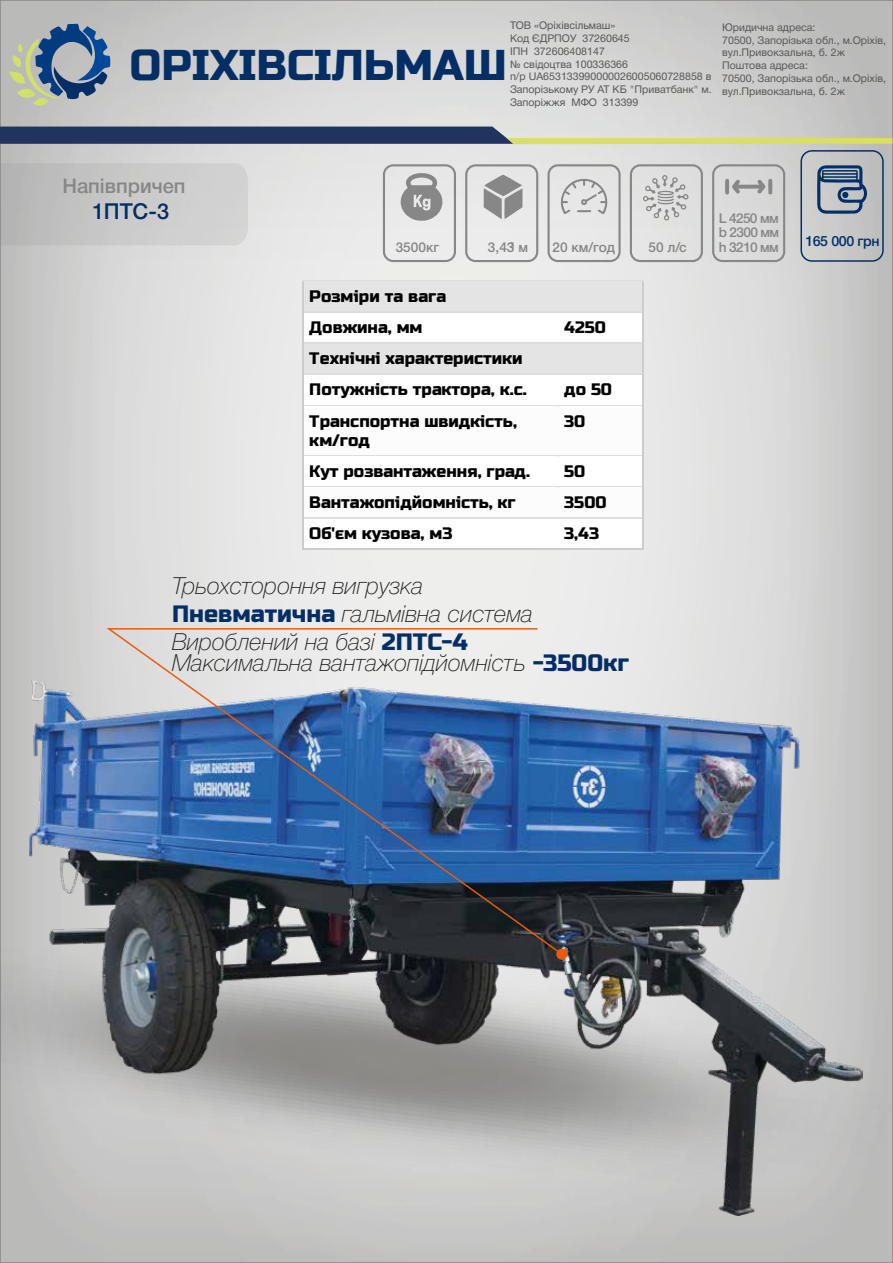
<style>
.page{position:relative;width:893px;height:1263px;background:#fff}
.page>*{position:absolute;margin:0;border:0;box-sizing:border-box;transform-origin:0 0}
.t1{font:43.05px "Russo One";color:#032f66}
.t2{font:italic 100 23.55px/28.3px "Helvetica Neue Cyr";color:#1d1d1b}
.t3{font:500 22.05px "Helvetica Neue Cyr";color:#042f66}
.t4{font:500 20.25px "Helvetica Neue Cyr";color:#878787}
.t5{font:16.5px/31.3px "Russo One";color:#000}
.t6{font:500 14.25px "Helvetica Neue Cyr";letter-spacing:-.025em;color:#042f66}
.t7{font:500 13.65px "Helvetica Neue Cyr";letter-spacing:-.05em;color:#878787}
.t8{font:10.65px/12.8px "Helvetica Neue Cyr";color:#575756}
.t9{font:500 8.25px "Helvetica Neue Cyr";color:#878787}
.s1{font-family:"Russo One";font-weight:400;font-style:normal;color:#042f66}
</style>
<div class="page">
<img style="left:3px;top:3px;width:887px;height:1257px">
<svg style="left:0;top:127px;width:892px;height:17px;background:#707c82"></svg>
<svg style="left:9px;top:24px;width:102px;height:83px;background:#8598a3"></svg>
<svg style="left:0;top:163px;width:248px;height:82px;background:#c6c6c6"></svg>
<div style="left:800px;top:150px;width:84px;height:112px;border:2px solid #042f66;border-radius:11px"></div>
<svg style="left:817px;top:165px;width:51px;height:49px;background:#77889e"></svg>
<img style="left:29px;top:680px;width:834px;height:200px">
<div style="left:309px;top:287px;width:329px;height:19px;background:#e5e4e4"></div>
<hr style="left:304px;top:280px;width:339px;height:1px;background:#ddd">
<div style="left:304px;top:281px;width:339px;height:6px;background:#e5e4e4"></div>
<div style="left:304px;top:306px;width:339px;height:6px;background:#e5e4e4"></div>
<div style="left:304px;top:313px;width:254px;height:30px;background:#fff"></div>
<div style="left:558px;top:313px;width:85px;height:30px;background:#fff"></div>
<hr style="left:304px;top:312px;width:254px;height:1px;background:#ddd">
<hr style="left:559px;top:312px;width:84px;height:1px;background:#ddd">
<div style="left:309px;top:349px;width:329px;height:19px;background:#e5e4e4"></div>
<hr style="left:304px;top:343px;width:254px;height:1px;background:#ddd">
<div style="left:304px;top:344px;width:254px;height:6px;background:#e5e4e4"></div>
<hr style="left:559px;top:343px;width:84px;height:1px;background:#ddd">
<div style="left:559px;top:344px;width:84px;height:6px;background:#e5e4e4"></div>
<div style="left:304px;top:368px;width:339px;height:6px;background:#e5e4e4"></div>
<div style="left:304px;top:375px;width:254px;height:30px;background:#fff"></div>
<div style="left:558px;top:375px;width:85px;height:30px;background:#fff"></div>
<hr style="left:304px;top:374px;width:254px;height:1px;background:#ddd">
<hr style="left:559px;top:374px;width:84px;height:1px;background:#ddd">
<div style="left:304px;top:406px;width:254px;height:49px;background:#fcfcfc"></div>
<div style="left:558px;top:406px;width:85px;height:49px;background:#fcfcfc"></div>
<svg style="left:303px;top:280px;width:1px;height:132px"></svg>
<hr style="left:304px;top:405px;width:254px;height:1px;background:#ddd">
<hr style="left:559px;top:405px;width:84px;height:1px;background:#ddd">
<svg style="left:643px;top:280px;width:1px;height:132px"></svg>
<hr style="left:303px;top:412px;width:1px;height:43px;background:#cdcccc">
<hr style="left:643px;top:412px;width:1px;height:43px;background:#cdcccc">
<div style="left:304px;top:456px;width:254px;height:31px;background:#fff"></div>
<div style="left:558px;top:456px;width:85px;height:31px;background:#fff"></div>
<hr style="left:304px;top:455px;width:254px;height:1px;background:#ddd">
<hr style="left:559px;top:455px;width:84px;height:1px;background:#ddd">
<div style="left:304px;top:487px;width:254px;height:30px;background:#fcfcfc"></div>
<div style="left:558px;top:487px;width:85px;height:30px;background:#fcfcfc"></div>
<hr style="left:304px;top:486px;width:254px;height:1px;background:#ddd">
<hr style="left:559px;top:486px;width:84px;height:1px;background:#ddd">
<div style="left:304px;top:519px;width:254px;height:30px;background:#fff"></div>
<div style="left:558px;top:519px;width:85px;height:30px;background:#fff"></div>
<hr style="left:304px;top:517px;width:254px;height:2px;background:#ddd">
<hr style="left:559px;top:517px;width:84px;height:2px;background:#ddd">
<svg style="left:303px;top:455px;width:1px;height:95px"></svg>
<hr style="left:304px;top:549px;width:254px;height:1px;background:#cdcccc">
<hr style="left:558px;top:549px;width:85px;height:1px;background:#cdcccc">
<svg style="left:643px;top:455px;width:1px;height:95px"></svg>
<div style="left:712px;top:164px;width:73px;height:98px;border:2px solid #878787;border-radius:9px"></div>
<div style="left:630px;top:164px;width:73px;height:98px;border:2px solid #878787;border-radius:9px"></div>
<div style="left:383px;top:164px;width:73px;height:98px;border:2px solid #878787;border-radius:9px"></div>
<div style="left:547px;top:164px;width:74px;height:98px;border:2px solid #878787;border-radius:9px"></div>
<svg style="left:725px;top:178px;width:4px;height:17px"></svg>
<svg style="left:731px;top:178px;width:41px;height:17px"></svg>
<svg style="left:399px;top:173px;width:45px;height:48px;background:#afafaf"></svg>
<div style="left:465px;top:164px;width:73px;height:98px;border:2px solid #878787;border-radius:9px"></div>
<svg style="left:484px;top:175px;width:39px;height:44px;background:#a8a8a8"></svg>
<svg style="left:556px;top:179px;width:52px;height:36px;background:#d4d4d3"></svg>
<svg style="left:641px;top:175px;width:50px;height:47px;background:#cecece"></svg>
<img style="left:104px;top:627px;width:460px;height:253px">
<img style="left:0;top:880px;width:893px;height:374px">
<p class="t8" style="left:510px;top:19px;width:203px">ТОВ «Оріхівсільмаш»<br>Код ЄДРПОУ 37260645<br>ІПН 372606408147<br>№ свідоцтва 100336366<br>п/р UA653133990000026005060728858 в<br>Запорізькому РУ АТ КБ "Приватбанк" м.<br>Запоріжжя МФО 313399</p>
<p class="t8" style="left:722px;top:21px;width:165px">Юридична адреса:<br>70500, Запорізька обл., м.Оріхів, вул.Привокзальна, б. 2ж<br>Поштова адреса:<br>70500, Запорізька обл., м.Оріхів,</p>
<h1 class="t1" style="left:130px;top:40px;width:159px">ОРХВ</h1>
<h1 class="t1" style="left:192px;top:40px;width:316px">I I СIЛЬМАШ</h1>
<p class="t8" style="left:722px;top:85px;width:124px">вул.Привокзальна, б. 2ж</p>
<h3 class="t4" style="left:62px;top:175px;width:125px">Напівпричеп</h3>
<h3 class="t3" style="left:92px;top:199px;width:79px">1ПТС-3</h3>
<p class="t7" style="left:396px;top:240px;width:45px">3500кг</p>
<p class="t7" style="left:488px;top:240px;width:42px">3,43 м</p>
<p class="t7" style="left:552px;top:240px;width:64px">20 км/год</p>
<p class="t7" style="left:648px;top:240px;width:40px">50 л/с</p>
<p class="t9" style="left:510px;top:240px;width:6px">3</p>
<h3 class="t5" style="left:309px;top:281px;width:138px">Розміри та вага<br>Довжина, мм</h3>
<h3 class="t5" style="left:309px;top:343px;width:219px">Технічні характеристики<br>Потужність трактора, к.с.</h3>
<h3 class="t5" style="left:564px;top:312px;width:43px">4250</h3>
<h3 class="t5" style="left:564px;top:374px;width:49px">до 50</h3>
<h3 class="t5" style="left:309px;top:412px;width:209px;line-height:18.8px">Транспортна швидкість, км/год</h3>
<h3 class="t5" style="left:564px;top:406px;width:23px">30</h3>
<h3 class="t5" style="left:309px;top:455px;width:222px">Кут розвантаження, град.</h3>
<h3 class="t5" style="left:564px;top:455px;width:23px">50</h3>
<h3 class="t5" style="left:309px;top:487px;width:208px">Вантажопідйомність, кг</h3>
<h3 class="t5" style="left:564px;top:487px;width:44px">3500</h3>
<h3 class="t5" style="left:309px;top:518px;width:145px">Об'єм кузова, м3</h3>
<h3 class="t5" style="left:564px;top:518px;width:36px">3,43</h3>
<h2 class="t2" style="left:172px;top:571px;width:363px">Трьохстороння вигрузка<br><span class="s1">Пневматична</span> гальмівна система<br>Вироблений на базі <span class="s1">2ПТС-4</span></h2>
<h2 class="t2" style="left:172px;top:649px;width:458px">Максимальна вантажопідйомність <span class="s1">-3500кг</span></h2>
<p class="t7" style="left:719px;top:211px;width:61px">L 4250 мм</p>
<p class="t7" style="left:719px;top:225px;width:62px">b 2300 мм</p>
<p class="t7" style="left:719px;top:240px;width:61px">h 3210 мм</p>
<h3 class="t6" style="left:805px;top:233px;width:76px">165 000 грн</h3>
</div>
